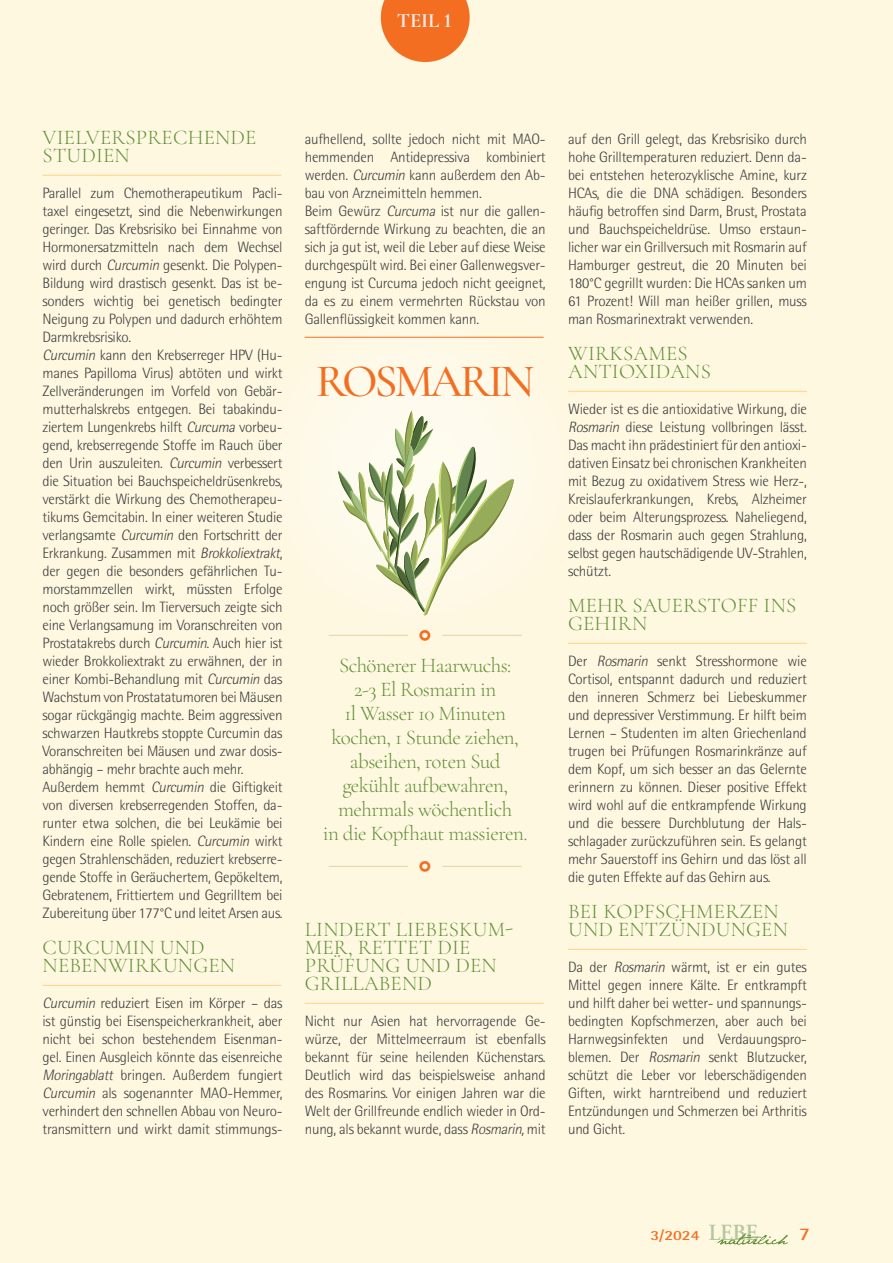
<style>
.page{position:relative;width:893px;height:1263px;background:#fef8e1}
.page>*{position:absolute;margin:0;border:0;box-sizing:border-box;transform-origin:0 0}
.fließtext{font:500 46.5px "Cormorant Garamond";letter-spacing:-.07em;color:#f36e21}
.fließtext-2{font:700 46.5px "Rotis Sans Serif Std";color:#f36e21}
.fließtext-3{font:300 21px/18px "Cormorant Garamond";letter-spacing:.01em;color:#608e35}
.fließtext-4{font:300 21px/24px "Cormorant Garamond";letter-spacing:-.025em;color:#608e35;text-align:center}
.fließtext-5{font:700 20.7px "Cormorant Garamond";color:#efeae7}
.t1{font:700 17.85px "Rotis Sans Serif Std";color:#f36e21;scale:1.18 1}
.fließtext-6{font:300 15px/18px "Rotis Semi Sans Std";letter-spacing:-.015em;color:#3e3e3f;text-align:justify}
.t2{font:700 14.1px "Rotis Semi Sans Std";color:#f36e21;scale:1.18 1}
.s1{font-style:italic}
.s2{font-family:"Adobe Garamond Pro";font-weight:600;font-size:23.1px;color:#b4c69d}
</style>
<div class="page">
<svg style="left:718px;top:1233px;width:70px;height:12px"></svg>
<div style="left:253px;top:305px;width:327px;height:327px;background:#fef9e5;border-radius:50%"></div>
<hr style="left:305px;top:337px;width:239px;height:1px;background:#f36e21">
<hr style="left:305px;top:1003px;width:239px;height:1px;background:#fed282">
<hr style="left:568px;top:391px;width:239px;height:1px;background:#fed282">
<hr style="left:568px;top:643px;width:239px;height:1px;background:#fed282">
<hr style="left:568px;top:949px;width:239px;height:1px;background:#fed282">
<hr style="left:43px;top:175px;width:238px;height:1px;background:#fed282">
<hr style="left:43px;top:985px;width:238px;height:1px;background:#fed282">
<hr style="left:329px;top:635px;width:79px;height:1px;background:#e8d3a5">
<hr style="left:442px;top:635px;width:80px;height:1px;background:#e8d3a5">
<hr style="left:329px;top:866px;width:79px;height:1px;background:#e8d3a5">
<hr style="left:442px;top:866px;width:80px;height:1px;background:#e8d3a5">
<svg style="left:381px;top:0;width:89px;height:62px"></svg>
<svg style="left:338px;top:410px;width:176px;height:206px"></svg>
<p class="fließtext-5" style="left:397px;top:8px;width:57px">TEIL 1</p>
<p class="fließtext-3" style="left:43px;top:128px;width:215px">VIELVERSPRECHENDE<br>STUDIEN</p>
<p class="fließtext-6" style="left:43px;top:184px;width:242px">Parallel zum Chemotherapeutikum Pacli&shy;taxel eingesetzt, sind die Nebenwirkungen geringer. Das Krebsrisiko bei Einnahme von Hormonersatzmitteln nach dem Wechsel wird durch <span class="s1">Curcumin</span> gesenkt. Die Polypen-Bildung wird drastisch gesenkt. Das ist be&shy;sonders wichtig bei genetisch bedingter Neigung zu Polypen und dadurch erhöhtem Darmkrebsrisiko.</p>
<p class="fließtext-6" style="left:43px;top:346px;width:242px"><span class="s1">Curcumin</span> kann den Krebserreger HPV (Hu&shy;manes Papilloma Virus) abtöten und wirkt Zellveränderungen im Vorfeld von Gebär&shy;mutterhalskrebs entgegen. Bei tabakindu&shy;ziertem Lungenkrebs hilft <span class="s1">Curcuma</span>vorbeu&shy;gend, krebserregende Stoffe im Rauch über den Urin auszuleiten. <span class="s1">Curcumin</span> verbessert die Situation bei Bauchspeicheldrüsenkrebs, verstärkt die Wirkung des Chemotherapeu&shy;tikums Gemcitabin. In einer weiteren Studie verlangsamte <span class="s1">Curcumin</span> den Fortschritt der Erkrankung. Zusammen mit <span class="s1">Brokkoliextrakt</span>, der gegen die besonders gefährlichen Tu&shy;morstammzellen wirkt, müssten Erfolge noch größer sein. Im Tierversuch zeigte sich eine Verlangsamung im Voranschreiten von Prostatakrebs durch <span class="s1">Curcumin.</span>Auch hier ist wieder Brokkoliextrakt zu erwähnen, der in einer Kombi-Behandlung mit <span class="s1">Curcumin</span> das Wachstum von Prostatatumoren bei Mäusen sogar rückgängig machte. Beim aggressiven schwarzen Hautkrebs stoppte Curcumin das Voranschreiten bei Mäusen und zwar dosis&shy;abhängig – mehr brachte auch mehr.</p>
<p class="fließtext-6" style="left:43px;top:778px;width:242px">Außerdem hemmt <span class="s1">Curcumin</span> die Giftigkeit von diversen krebserregenden Stoffen, da&shy;runter etwa solchen, die bei Leukämie bei Kindern eine Rolle spielen. <span class="s1">Curcumin</span> wirkt gegen Strahlenschäden, reduziert krebserre&shy;gende Stoffe in Geräuchertem, Gepökeltem, Gebratenem, Frittiertem und Gegrilltem bei Zubereitung über 177°C und leitet Arsen aus.</p>
<p class="fließtext-3" style="left:43px;top:938px;width:194px">CURCUMIN UND<br>NEBENWIRKUNGEN</p>
<p class="fließtext-6" style="left:43px;top:994px;width:242px"><span class="s1">Curcumin</span> reduziert Eisen im Körper – das ist günstig bei Eisenspeicherkrankheit, aber nicht bei schon bestehendem Eisenman&shy;gel. Einen Ausgleich könnte das eisenreiche <span class="s1">Moringablatt</span> bringen. Außerdem fungiert <span class="s1">Curcumin</span> als sogenannter MAO-Hemmer, verhindert den schnellen Abbau von Neuro&shy;transmittern und wirkt damit stimmungs-</p>
<p class="fließtext-6" style="left:305px;top:130px;width:242px">aufhellend, sollte jedoch nicht mit MAO&shy;hemmenden Antidepressiva kombiniert werden. <span class="s1">Curcumin</span> kann außerdem den Ab&shy;bau von Arzneimitteln hemmen.</p>
<p class="fließtext-6" style="left:305px;top:202px;width:242px">Beim Gewürz <span class="s1">Curcuma</span> ist nur die gallen&shy;saftfördernde Wirkung zu beachten, die an sich ja gut ist, weil die Leber auf diese Weise durchgespült wird. Bei einer Gallenwegsver&shy;engung ist Curcuma jedoch nicht geeignet, da es zu einem vermehrten Rückstau von Gallenflüssigkeit kommen kann.</p>
<p class="fließtext" style="left:316px;top:353px;width:220px">ROSMARIN</p>
<p class="fließtext-2" style="left:417px;top:614px;width:18px">°</p>
<p class="fließtext-4" style="left:339px;top:653px;width:174px">Schönerer Haarwuchs:</p>
<p class="fließtext-4" style="left:354px;top:677px;width:144px">2-3 El Rosmarin in</p>
<p class="fließtext-4" style="left:331px;top:701px;width:189px">1l Wasser 10 Minuten kochen, 1 Stunde ziehen, abseihen, roten Sud</p>
<p class="fließtext-4" style="left:342px;top:773px;width:167px">gekühlt aufbewahren,</p>
<p class="fließtext-4" style="left:338px;top:797px;width:176px">mehrmals wöchentlich</p>
<p class="fließtext-4" style="left:323px;top:821px;width:206px">in die Kopfhaut massieren.</p>
<p class="fließtext-2" style="left:417px;top:845px;width:18px">°</p>
<p class="fließtext-3" style="left:305px;top:920px;width:210px">LINDERT LIEBESKUM-<br>MER, RETTET DIE<br>PRÜFUNG UND DEN<br>GRILLABEND</p>
<p class="fließtext-6" style="left:305px;top:1012px;width:242px">Nicht nur Asien hat hervorragende Ge&shy;würze, der Mittelmeerraum ist ebenfalls bekannt für seine heilenden Küchenstars.<br>Deutlich wird das beispielsweise anhand des Rosmarins. Vor einigen Jahren war die Welt der Grillfreunde endlich wieder in Ord&shy;nung, als bekannt wurde, dass <span class="s1">Rosmarin,</span>mit</p>
<p class="fließtext-6" style="left:568px;top:130px;width:240px">auf den Grill gelegt, das Krebsrisiko durch hohe Grilltemperaturen reduziert. Denn da&shy;bei entstehen heterozyklische Amine, kurz HCAs, die die DNA schädigen. Besonders häufig betroffen sind Darm, Brust, Prostata und Bauchspeicheldrüse. Umso erstaun&shy;licher war ein Grillversuch mit Rosmarin auf Hamburger gestreut, die 20 Minuten bei 180°C gegrillt wurden: Die HCAs sanken um 61 Prozent! Will man heißer grillen, muss man Rosmarinextrakt verwenden.</p>
<p class="fließtext-3" style="left:568px;top:344px;width:144px">WIRKSAMES<br>ANTIOXIDANS</p>
<p class="fließtext-6" style="left:568px;top:400px;width:240px">Wieder ist es die antioxidative Wirkung, die <span class="s1">Rosmarin</span> diese Leistung vollbringen lässt.<br>Das macht ihn prädestiniert für den antioxi&shy;dativen Einsatz bei chronischen Krankheiten mit Bezug zu oxidativem Stress wie Herz-, Kreislauferkrankungen, Krebs, Alzheimer oder beim Alterungsprozess. Naheliegend, dass der Rosmarin auch gegen Strahlung, selbst gegen hautschädigende UV-Strahlen, schützt.</p>
<p class="fließtext-3" style="left:568px;top:596px;width:230px">MEHR SAUERSTOFF INS<br>GEHIRN</p>
<p class="fließtext-6" style="left:568px;top:652px;width:240px">Der <span class="s1">Rosmarin</span> senkt Stresshormone wie Cortisol, entspannt dadurch und reduziert den inneren Schmerz bei Liebeskummer und depressiver Verstimmung. Er hilft beim Lernen – Studenten im alten Griechenland trugen bei Prüfungen Rosmarinkränze auf dem Kopf, um sich besser an das Gelernte erinnern zu können. Dieser positive Effekt wird wohl auf die entkrampfende Wirkung und die bessere Durchblutung der Hals&shy;schlagader zurückzuführen sein. Es gelangt mehr Sauerstoff ins Gehirn und das löst all die guten Effekte auf das Gehirn aus.</p>
<p class="fließtext-3" style="left:568px;top:902px;width:221px">BEI KOPFSCHMERZEN<br>UND ENTZÜNDUNGEN</p>
<p class="fließtext-6" style="left:568px;top:958px;width:240px">Da der <span class="s1">Rosmarin</span> wärmt, ist er ein gutes Mittel gegen innere Kälte. Er entkrampft und hilft daher bei wetter- und spannungs&shy;bedingten Kopfschmerzen, aber auch bei Harnwegsinfekten und Verdauungspro&shy;blemen. Der <span class="s1">Rosmarin</span> senkt Blutzucker, schützt die Leber vor leberschädigenden Giften, wirkt harntreibend und reduziert Entzündungen und Schmerzen bei Arthritis und Gicht.</p>
<p class="t2" style="left:650px;top:1226px;width:93px">3/2024 <span class="s2">LEBE</span></p>
<p class="t1" style="left:799px;top:1222px;width:11px">7</p>
</div>
